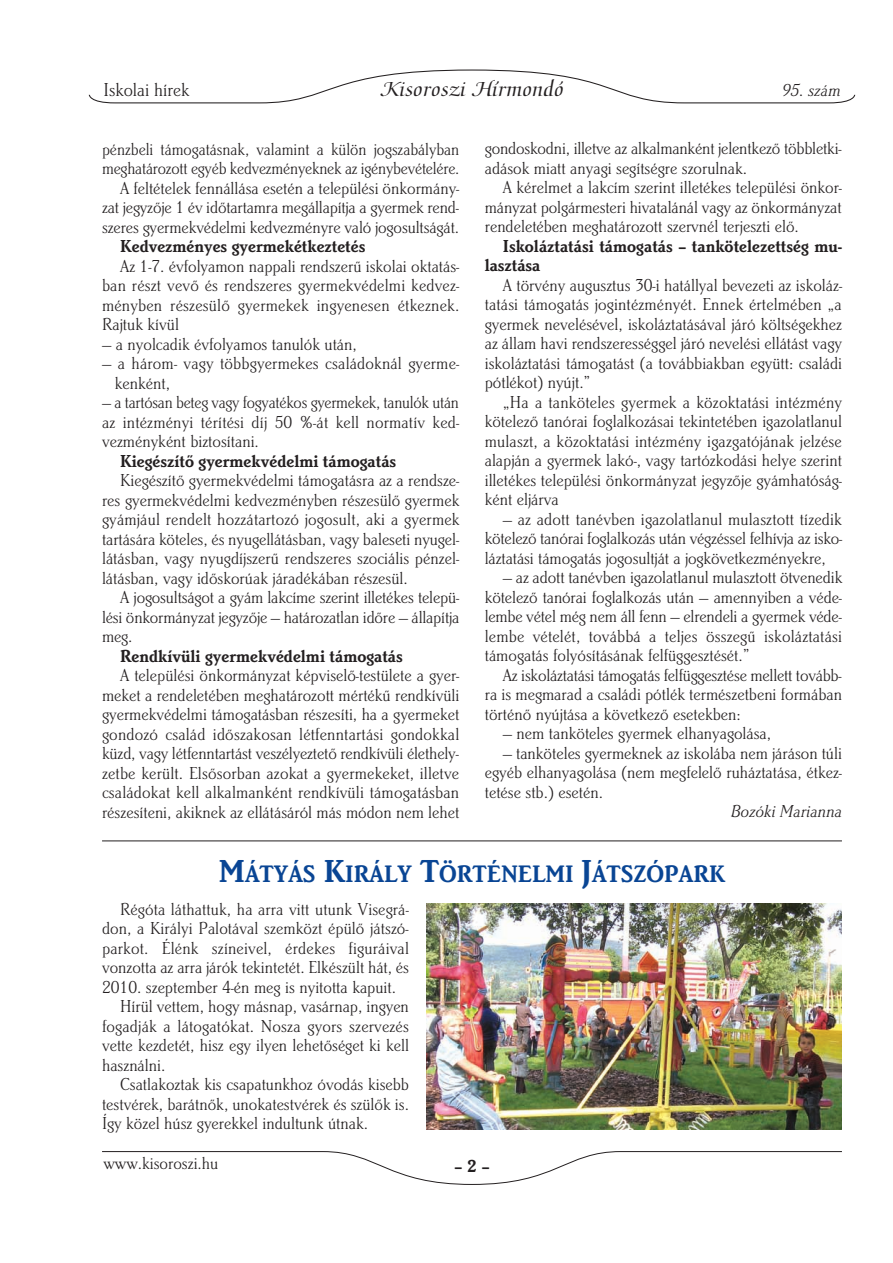
<style>
.page{position:relative;width:893px;height:1263px;background:#fff}
.page>*{position:absolute;margin:0;border:0;box-sizing:border-box;transform-origin:0 0}
.t1{font:700 24.75px "Brighton TCE";color:#094594}
.t2{font:22.5px "Medici Scr Hun";color:#231f20;scale:1.1 1}
.t3{font:19.5px "Brighton TCE Ligh";color:#231f20}
.t4{font:18px/19.5px "Brighton TCE Ligh";color:#231f20;text-align:justify}
.t5{font:700 18px/19.5px "Brighton TCE";color:#231f20}
.t6{font:18px "Brighton TCE Ligh Ital";color:#231f20}
.s1{font-size:33px}
</style>
<div class="page">
<svg style="left:88px;top:69px;width:768px;height:35px"></svg>
<svg style="left:102px;top:1151px;width:740px;height:34px"></svg>
<hr style="left:102px;top:840px;width:740px;height:1px;background:#231f20">
<img style="left:427px;top:903px;width:415px;height:227px">
<p class="t3" style="left:104px;top:78px;width:87px">Iskolai hírek</p>
<p class="t2" style="left:380px;top:75px;width:168px">Kisoroszi Hírmondó</p>
<p class="t6" style="left:782px;top:79px;width:60px">95. szám</p>
<p class="t4" style="left:102px;top:139px;width:359px;text-align:right">pénzbeli támogatásnak, valamint a külön jogszabályban meghatározott egyéb kedvezményeknek az igénybevételére.<br>A feltételek fennállása esetén a települési önkormány&shy;zat jegyzôje 1 év idôtartamra megállapítja a gyermek rend&shy;szeres gyermekvédelmi kedvezményre való jogosultságát.</p>
<p class="t5" style="left:120px;top:236px;width:247px">Kedvezményes gyermekétkeztetés</p>
<p class="t4" style="left:102px;top:256px;width:359px;text-indent:18px">Az 1-7. évfolyamon nappali rendszerû iskolai oktatás&shy;ban részt vevô és rendszeres gyermekvédelmi kedvez&shy;ményben részesülô gyermekek ingyenesen étkeznek.<br>Rajtuk kívül</p>
<p class="t4" style="left:102px;top:334px;width:256px">— a nyolcadik évfolyamos tanulók után,</p>
<p class="t4" style="left:115px;top:353px;width:346px;text-indent:-13px">— a három- vagy többgyermekes családoknál gyerme&shy;kenként,</p>
<p class="t4" style="left:102px;top:392px;width:359px">— a tartósan beteg vagy fogyatékos gyermekek, tanulók után az intézményi térítési díj 50 %-át kell normatív ked&shy;vezményként biztosítani.</p>
<p class="t5" style="left:120px;top:451px;width:278px">Kiegészítô gyermekvédelmi támogatás</p>
<p class="t4" style="left:102px;top:470px;width:359px;text-indent:18px">Kiegészítô gyermekvédelmi támogatásra az a rendsze&shy;res gyermekvédelmi kedvezményben részesülô gyermek gyámjául rendelt hozzátartozó jogosult, aki a gyermek tartására köteles, és nyugellátásban, vagy baleseti nyugel&shy;látásban, vagy nyugdíjszerû rendszeres szociális pénzel&shy;látásban, vagy idôskorúak járadékában részesül.</p>
<p class="t4" style="left:102px;top:587px;width:359px;text-indent:18px">A jogosultságot a gyám lakcíme szerint illetékes telepü&shy;lési önkormányzat jegyzôje — határozatlan idôre — állapítja meg.</p>
<p class="t5" style="left:120px;top:646px;width:284px">Rendkívüli gyermekvédelmi támogatás</p>
<p class="t4" style="left:102px;top:665px;width:359px;text-indent:18px">A települési önkormányzat képviselô-testülete a gyer&shy;meket a rendeletében meghatározott mértékû rendkívüli gyermekvédelmi támogatásban részesíti, ha a gyermeket gondozó család idôszakosan létfenntartási gondokkal küzd, vagy létfenntartást veszélyeztetô rendkívüli élethely&shy;zetbe került. Elsôsorban azokat a gyermekeket, illetve családokat kell alkalmanként rendkívüli támogatásban részesíteni, akiknek az ellátásáról más módon nem lehet</p>
<p class="t4" style="left:485px;top:138px;width:358px">gondoskodni, illetve az alkalmanként jelentkezô többletki&shy;adások miatt anyagi segítségre szorulnak.</p>
<p class="t4" style="left:485px;top:177px;width:359px;text-indent:18px">A kérelmet a lakcím szerint illetékes települési önkor&shy;mányzat polgármesteri hivatalánál vagy az önkormányzat rendeletében meghatározott szervnél terjeszti elô.</p>
<p class="t5" style="left:485px;top:236px;width:358px;text-indent:18px">Iskoláztatási támogatás – tankötelezettség mu&shy;lasztása</p>
<p class="t4" style="left:485px;top:275px;width:359px;text-indent:18px">A törvény augusztus 30-i hatállyal bevezeti az iskoláz&shy;tatási támogatás jogintézményét. Ennek értelmében „a gyermek nevelésével, iskoláztatásával járó költségekhez az állam havi rendszerességgel járó nevelési ellátást vagy iskoláztatási támogatást (a továbbiakban együtt: családi pótlékot) nyújt.”</p>
<p class="t4" style="left:485px;top:392px;width:359px;text-indent:18px">„Ha a tanköteles gyermek a közoktatási intézmény kötelezô tanórai foglalkozásai tekintetében igazolatlanul mulaszt, a közoktatási intézmény igazgatójának jelzése alapján a gyermek lakó-, vagy tartózkodási helye szerint illetékes települési önkormányzat jegyzôje gyámhatóság&shy;ként eljárva</p>
<p class="t4" style="left:485px;top:509px;width:359px;text-indent:18px">— az adott tanévben igazolatlanul mulasztott tízedik kötelezô tanórai foglalkozás után végzéssel felhívja az isko&shy;láztatási támogatás jogosultját a jogkövetkezményekre,</p>
<p class="t4" style="left:485px;top:567px;width:359px;text-indent:18px">— az adott tanévben igazolatlanul mulasztott ötvenedik kötelezô tanórai foglalkozás után — amennyiben a véde&shy;lembe vétel még nem áll fenn — elrendeli a gyermek véde&shy;lembe vételét, továbbá a teljes összegû iskoláztatási támogatás folyósításának felfüggesztését.”</p>
<p class="t4" style="left:485px;top:665px;width:359px;text-indent:18px">Az iskoláztatási támogatás felfüggesztése mellett tovább&shy;ra is megmarad a családi pótlék természetbeni formában történô nyújtása a következô esetekben:</p>
<p class="t4" style="left:503px;top:723px;width:270px">— nem tanköteles gyermek elhanyagolása,</p>
<p class="t4" style="left:485px;top:743px;width:359px;text-indent:18px">— tanköteles gyermeknek az iskolába nem járáson túli egyéb elhanyagolása (nem megfelelô ruháztatása, étkez&shy;tetése stb.) esetén.</p>
<p class="t6" style="left:731px;top:800px;width:113px">Bozóki Marianna</p>
<h1 class="t1" style="left:219px;top:858px;width:508px"><span class="s1">M</span>ÁTYÁS <span class="s1">K</span>IRÁLY <span class="s1">T</span>ÖRTÉNELMI <span class="s1">J</span>ÁTSZÓPARK</h1>
<p class="t4" style="left:120px;top:899px;width:290px">Régóta láthattuk, ha arra vitt utunk Visegrá-</p>
<p class="t4" style="left:102px;top:918px;width:308px">don, a Királyi Palotával szemközt épülô játszó-</p>
<p class="t4" style="left:102px;top:938px;width:308px">parkot. Élénk színeivel, érdekes figuráival</p>
<p class="t4" style="left:102px;top:957px;width:309px">vonzotta az arra járók tekintetét. Elkészült hát, és</p>
<p class="t4" style="left:102px;top:977px;width:296px">2010. szeptember 4-én meg is nyitotta kapuit.</p>
<p class="t4" style="left:120px;top:996px;width:290px">Hírül vettem, hogy másnap, vasárnap, ingyen</p>
<p class="t4" style="left:102px;top:1016px;width:308px">fogadják a látogatókat. Nosza gyors szervezés</p>
<p class="t4" style="left:102px;top:1035px;width:308px">vette kezdetét, hisz egy ilyen lehetôséget ki kell</p>
<p class="t4" style="left:102px;top:1055px;width:65px">használni.</p>
<p class="t4" style="left:120px;top:1074px;width:290px">Csatlakoztak kis csapatunkhoz óvodás kisebb</p>
<p class="t4" style="left:102px;top:1094px;width:308px">testvérek, barátnôk, unokatestvérek és szülôk is.</p>
<p class="t4" style="left:102px;top:1113px;width:267px">Így közel húsz gyerekkel indultunk útnak.</p>
<p class="t4" style="left:104px;top:1153px;width:116px">www.kisoroszi.hu</p>
<p class="t5" style="left:454px;top:1156px;width:36px">–2–</p>
</div>
